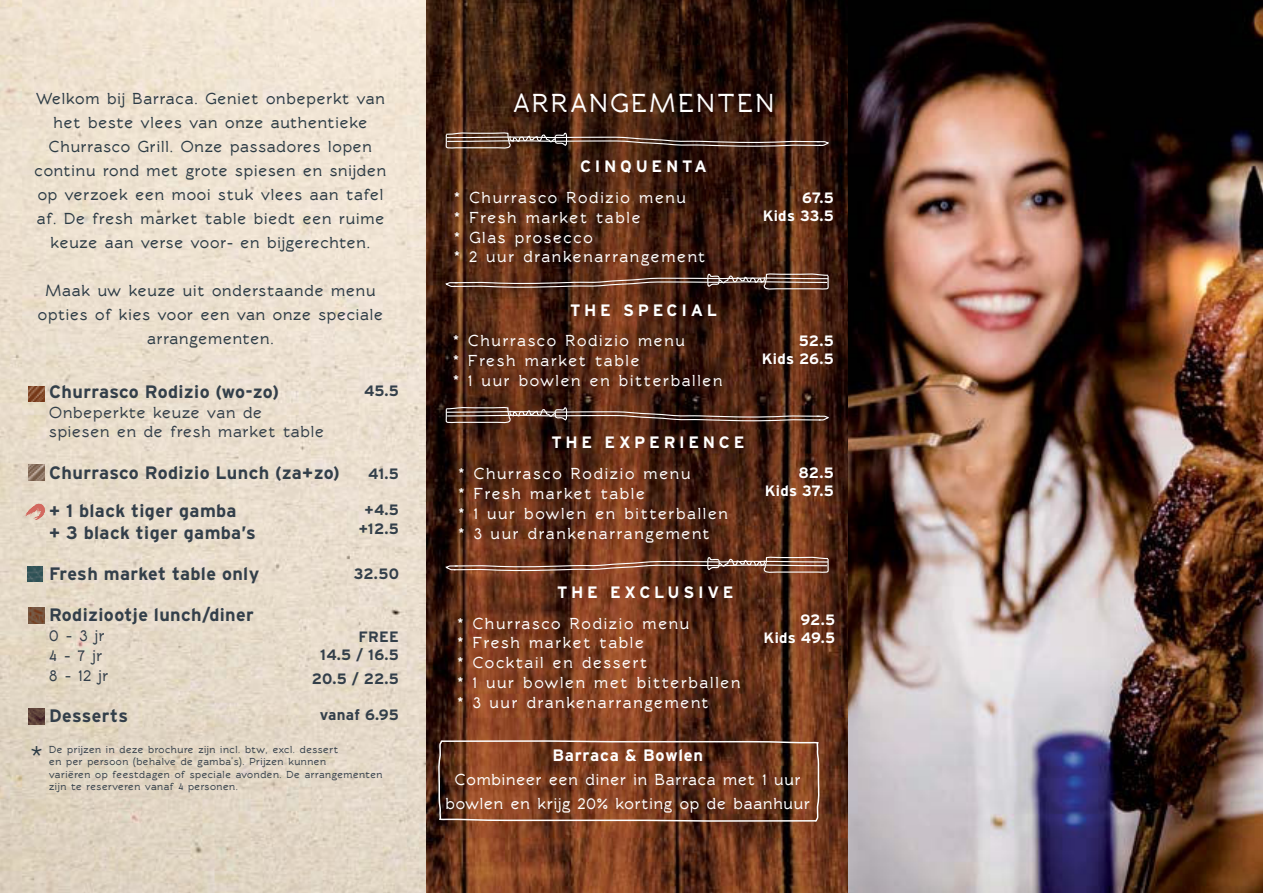
<style>
.page{position:relative;width:1263px;height:893px;background:#fff}
.page>*{position:absolute;margin:0;border:0;box-sizing:border-box;transform-origin:0 0}
.t1{font:40.5px "Rawengulk";color:#2c3b45}
.t2{font:700 27px "Rawengulk";letter-spacing:.1em;color:#fff}
.t3{font:700 18px/38.1px "Interstate";letter-spacing:.02em;color:#333f4a}
.t4{font:700 16.5px/19.8px "Rawengulk";letter-spacing:.1em;color:#fff}
.t5{font:700 16.5px/24px "Rawengulk";letter-spacing:.05em;color:#2c3b45;text-align:center}
.t6{font:700 16.5px/24px "Rawengulk";letter-spacing:.05em;color:#fff;text-align:center}
.t7{font:700 16.5px/19.8px "Rawengulk";letter-spacing:.05em;color:#333f4a}
.t8{font:700 16.5px "Interstate";letter-spacing:.225em;color:#fff}
.t9{font:700 16.5px "Interstate";letter-spacing:.05em;color:#fff}
.t10{font:700 15px/19.5px "Interstate";letter-spacing:.02em;color:#333f4a;text-align:center}
.t11{font:700 15px/18px "Interstate";letter-spacing:.02em;color:#fff;text-align:right}
.t12{font:700 10.5px/12.6px "Rawengulk";letter-spacing:.05em;color:#333f4a}
</style>
<div class="page">
<img style="left:426px;top:0;width:422px;height:893px">
<img style="left:848px;top:0;width:415px;height:893px">
<img style="left:0;top:0;width:426px;height:893px">
<img style="left:29px;top:386px;width:15px;height:16px">
<img style="left:27px;top:566px;width:16px;height:16px">
<img style="left:29px;top:465px;width:15px;height:15px">
<svg style="left:21px;top:502px;width:27px;height:18px"></svg>
<img style="left:29px;top:709px;width:15px;height:16px">
<img style="left:29px;top:608px;width:15px;height:16px">
<svg style="left:445px;top:132px;width:384px;height:17px;background:#5f4438"></svg>
<svg style="left:445px;top:273px;width:384px;height:17px;background:#69493b"></svg>
<img style="left:445px;top:556px;width:384px;height:18px">
<svg style="left:445px;top:407px;width:384px;height:17px;background:#624539"></svg>
<svg style="left:436px;top:739px;width:385px;height:84px;background:#7a4228"></svg>
<p class="t5" style="left:35px;top:86px;width:353px">Welkom bij Barraca. Geniet onbeperkt van het beste vlees van onze authentieke Churrasco Grill. Onze passadores lopen continu rond met grote spiesen en snijden op verzoek een mooi stuk vlees aan tafel af. De fresh market table biedt een ruime keuze aan verse voor- en bijgerechten.</p>
<p class="t5" style="left:38px;top:278px;width:347px">Maak uw keuze uit onderstaande menu opties of kies voor een van onze speciale arrangementen.</p>
<p class="t3" style="left:49px;top:373px;width:231px">Churrasco Rodizio (wo-zo)</p>
<p class="t7" style="left:49px;top:402px;width:276px">Onbeperkte keuze van de spiesen en de fresh market table</p>
<p class="t3" style="left:49px;top:454px;width:292px">Churrasco Rodizio Lunch (za+zo) + 1 black tiger gamba</p>
<p class="t3" style="left:49px;top:514px;width:208px">+ 3 black tiger gamba’s</p>
<p class="t3" style="left:49px;top:556px;width:212px">Fresh market table only</p>
<p class="t3" style="left:49px;top:597px;width:206px">Rodiziootje lunch/diner</p>
<p class="t7" style="left:49px;top:626px;width:61px">0 - 3 jr<br>4 - 7 jr<br>8 - 12 jr</p>
<p class="t3" style="left:49px;top:697px;width:80px">Desserts</p>
<p class="t12" style="left:49px;top:743px;width:335px">De prijzen in deze brochure zijn incl. btw, excl. dessert<br>en per persoon (behalve de gamba’s). Prijzen kunnen<br>variëren op feestdagen of speciale avonden. De arrangementen zijn te reserveren vanaf 4 personen.</p>
<p class="t10" style="left:364px;top:381px;width:36px">45.5</p>
<p class="t10" style="left:368px;top:465px;width:32px">41.5</p>
<p class="t10" style="left:359px;top:501px;width:42px">+4.5 +12.5</p>
<p class="t10" style="left:354px;top:565px;width:47px">32.50</p>
<p class="t10" style="left:320px;top:629px;width:80px;line-height:18px;text-align:right">FREE<br>14.5 / 16.5</p>
<p class="t10" style="left:312px;top:670px;width:89px">20.5 / 22.5</p>
<p class="t10" style="left:320px;top:706px;width:81px">vanaf 6.95</p>
<h1 class="t1" style="left:30px;top:736px;width:15px">*</h1>
<h2 class="t2" style="left:513px;top:88px;width:262px">ARRANGEMENTEN</h2>
<p class="t8" style="left:580px;top:159px;width:128px">CINQUENTA</p>
<p class="t4" style="left:454px;top:188px;width:252px">* Churrasco Rodizio menu<br>* Fresh market table<br>* Glas prosecco<br>* 2 uur drankenarrangement</p>
<p class="t11" style="left:763px;top:189px;width:73px">67.5<br>Kids 33.5</p>
<p class="t8" style="left:570px;top:303px;width:148px">THE SPECIAL</p>
<p class="t4" style="left:453px;top:331px;width:271px">* Churrasco Rodizio menu<br>* Fresh market table<br>* 1 uur bowlen en bitterballen</p>
<p class="t11" style="left:762px;top:333px;width:74px">52.5<br>Kids 26.5</p>
<p class="t8" style="left:551px;top:435px;width:195px">THE EXPERIENCE</p>
<p class="t4" style="left:459px;top:464px;width:271px">* Churrasco Rodizio menu<br>* Fresh market table<br>* 1 uur bowlen en bitterballen * 3 uur drankenarrangement</p>
<p class="t8" style="left:557px;top:585px;width:178px">THE EXCLUSIVE</p>
<p class="t4" style="left:458px;top:613px;width:284px">* Churrasco Rodizio menu<br>* Fresh market table<br>* Cocktail en dessert<br>* 1 uur bowlen met bitterballen * 3 uur drankenarrangement</p>
<p class="t11" style="left:765px;top:465px;width:70px">82.5<br>Kids 37.5</p>
<p class="t11" style="left:764px;top:612px;width:73px">92.5<br>Kids 49.5</p>
<p class="t9" style="left:552px;top:748px;width:152px">Barraca &amp; Bowlen</p>
<p class="t6" style="left:445px;top:767px;width:366px">Combineer een diner in Barraca met 1 uur bowlen en krijg 20% korting op de baanhuur</p>
</div>
